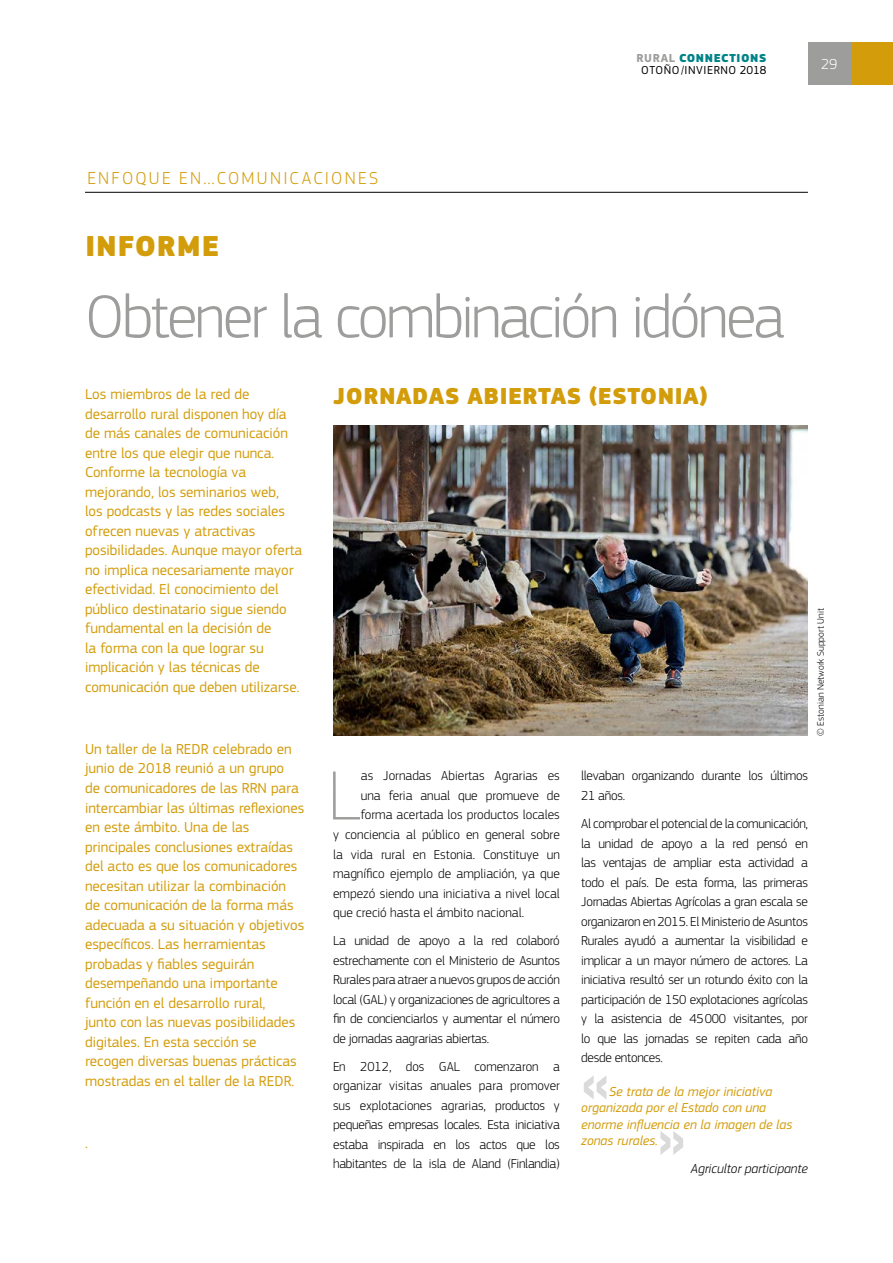
<style>
.page{position:relative;width:893px;height:1263px;background:#fff}
.page>*{position:absolute;margin:0;border:0;box-sizing:border-box;transform-origin:0 0}
._0_Body_letterine_JU{font:100 72.3px "EC Square Sans Pro";color:#9d9d9c}
._1_GRAND_TITRE_TOC{font:300 63px "EC Square Sans Pro";letter-spacing:-.04em;color:#9d9d9c}
._0_Citation_entre_gu{font:700 63px "Helvetica Neue LT Pro";color:#dadada}
._1_Gros_sur-titre__o{font:900 30px "EC Square Sans Pro";letter-spacing:.03em;color:#d39c0a}
._2_TItre_2_ocre{font:900 24px "EC Square Sans Pro";letter-spacing:.02em;color:#d39c0a}
._1_Rubrique_C__ocre{font:300 18px "EC Square Sans Pro";letter-spacing:.125em;color:#d39c0a}
._0_Chapeau__ocre{font:15px/19.5px "EC Square Sans Pro";color:#d39c0a}
.t1{font:300 15px "EC Square Sans Pro";color:#fff}
._0_Body_JUSTIFIED{font:300 13.5px/19.5px "EC Square Sans Pro";letter-spacing:-.02em;color:#000;text-align:justify}
._0_Body_letterine_JU-2{font:300 13.5px "EC Square Sans Pro";color:#000}
._0_Citation_entre_gu-2{font:italic 13.5px/16.5px "EC Square Sans Pro";color:#d39c0a}
._0_Nom_après_citatio{font:italic 300 13.5px "EC Square Sans Pro";color:#000}
.t2{font:12px/12px "EC Square Sans Pro";letter-spacing:.045em;color:#000;text-align:center}
._8___photo{font:300 9.75px "EC Square Sans Pro";color:#000}
.s1{font-weight:700;color:#9d9d9c}
.s2{font-weight:900;color:#008387}
</style>
<div class="page">
<div style="left:850px;top:43px;width:43px;height:42px;background:#d39c0a"></div>
<hr style="left:85px;top:192px;width:723px;height:1px;background:#000">
<img style="left:333px;top:425px;width:475px;height:311px">
<div style="left:808px;top:43px;width:42px;height:42px;background:#9d9d9c"></div>
<p class="t2" style="left:637px;top:52px;width:131px"><span class="s1">RURAL</span> <span class="s2">CONNECTIONS<br></span>OTOÑO/INVIERNO 2018</p>
<p class="t1" style="left:821px;top:56px;width:18px">29</p>
<p class="_1_Rubrique_C__ocre" style="left:87px;top:167px;width:293px">ENFOQUE EN…COMUNICACIONES</p>
<p class="_1_Gros_sur-titre__o" style="left:85px;top:228px;width:135px">INFORME</p>
<p class="_1_GRAND_TITRE_TOC" style="left:85px;top:280px;width:701px">Obtener la combinación idónea</p>
<p class="_0_Chapeau__ocre" style="left:85px;top:385px;width:219px">Los miembros de la red de desarrollo rural disponen hoy día de más canales de comunicación entre los que elegir que nunca.<br>Conforme la tecnología va mejorando, los seminarios web,<br>los podcasts y las redes sociales ofrecen nuevas y atractivas posibilidades. Aunque mayor oferta no implica necesariamente mayor efectividad. El conocimiento del público destinatario sigue siendo fundamental en la decisión de<br>la forma con la que lograr su implicación y las técnicas de comunicación que deben utilizarse.</p>
<p class="_0_Chapeau__ocre" style="left:85px;top:739px;width:221px">Un taller de la REDR celebrado en junio de 2018 reunió a un grupo<br>de comunicadores de las RRN para intercambiar las últimas reflexiones en este ámbito. Una de las principales conclusiones extraídas del acto es que los comunicadores necesitan utilizar la combinación de comunicación de la forma más adecuada a su situación y objetivos específicos. Las herramientas probadas y fiables seguirán desempeñando una importante función en el desarrollo rural,<br>junto con las nuevas posibilidades digitales. En esta sección se recogen diversas buenas prácticas mostradas en el taller de la REDR.</p>
<p class="_0_Chapeau__ocre" style="left:85px;top:1133px;width:4px">.</p>
<p class="_2_TItre_2_ocre" style="left:333px;top:381px;width:376px">JORNADAS ABIERTAS (ESTONIA)</p>
<p class="_0_Body_letterine_JU" style="left:328px;top:753px;width:35px">L</p>
<p class="_0_Body_letterine_JU-2" style="left:361px;top:768px;width:201px">as Jornadas Abiertas Agrarias es</p>
<p class="_0_Body_letterine_JU-2" style="left:361px;top:788px;width:201px">una feria anual que promueve de</p>
<p class="_0_Body_letterine_JU-2" style="left:361px;top:807px;width:201px">forma acertada los productos locales</p>
<p class="_0_Body_letterine_JU-2" style="left:333px;top:827px;width:228px">y conciencia al público en general sobre</p>
<p class="_0_Body_letterine_JU-2" style="left:333px;top:846px;width:228px">la vida rural en Estonia. Constituye un</p>
<p class="_0_Body_letterine_JU-2" style="left:333px;top:866px;width:228px">magnífico ejemplo de ampliación, ya que</p>
<p class="_0_Body_letterine_JU-2" style="left:333px;top:885px;width:228px">empezó siendo una iniciativa a nivel local</p>
<p class="_0_Body_letterine_JU-2" style="left:333px;top:905px;width:193px">que creció hasta el ámbito nacional.</p>
<p class="_0_Body_JUSTIFIED" style="left:333px;top:931px;width:228px">La unidad de apoyo a la red colaboró estrechamente con el Ministerio de Asuntos Rurales para atraer a nuevos grupos de acción local (GAL) y organizaciones de agricultores a fin de concienciarlos y aumentar el número de jornadas aagrarias abiertas.</p>
<p class="_0_Body_JUSTIFIED" style="left:333px;top:1056px;width:228px">En 2012, dos GAL comenzaron a organizar visitas anuales para promover sus explotaciones agrarias, productos y pequeñas empresas locales. Esta iniciativa estaba inspirada en los actos que los habitantes de la isla de Aland (Finlandia)</p>
<p class="_8___photo" style="left:815px;top:736px;width:129px;rotate:-90deg">© Estonian Network Support Unit</p>
<p class="_0_Body_JUSTIFIED" style="left:581px;top:766px;width:228px">llevaban organizando durante los últimos<br>21 años.</p>
<p class="_0_Body_JUSTIFIED" style="left:581px;top:814px;width:228px">Al comprobar el potencial de la comunicación, la unidad de apoyo a la red pensó en las ventajas de ampliar esta actividad a todo el país. De esta forma, las primeras Jornadas Abiertas Agrícolas a gran escala se organizaron en 2015. El Ministerio de Asuntos Rurales ayudó a aumentar la visibilidad e implicar a un mayor número de actores. La iniciativa resultó ser un rotundo éxito con la participación de 150 explotaciones agrícolas y la asistencia de 45000 visitantes, por lo que las jornadas se repiten cada año desde entonces.</p>
<p class="_0_Citation_entre_gu" style="left:581px;top:1043px;width:29px">«</p>
<p class="_0_Citation_entre_gu-2" style="left:581px;top:1083px;width:213px;text-indent:28px">Se trata de la mejor iniciativa organizada por el Estado con una enorme influencia en la imagen de las zonas rurales.</p>
<p class="_0_Citation_entre_gu" style="left:658px;top:1098px;width:29px">»</p>
<p class="_0_Nom_après_citatio" style="left:691px;top:1160px;width:119px">Agricultor participante</p>
</div>
